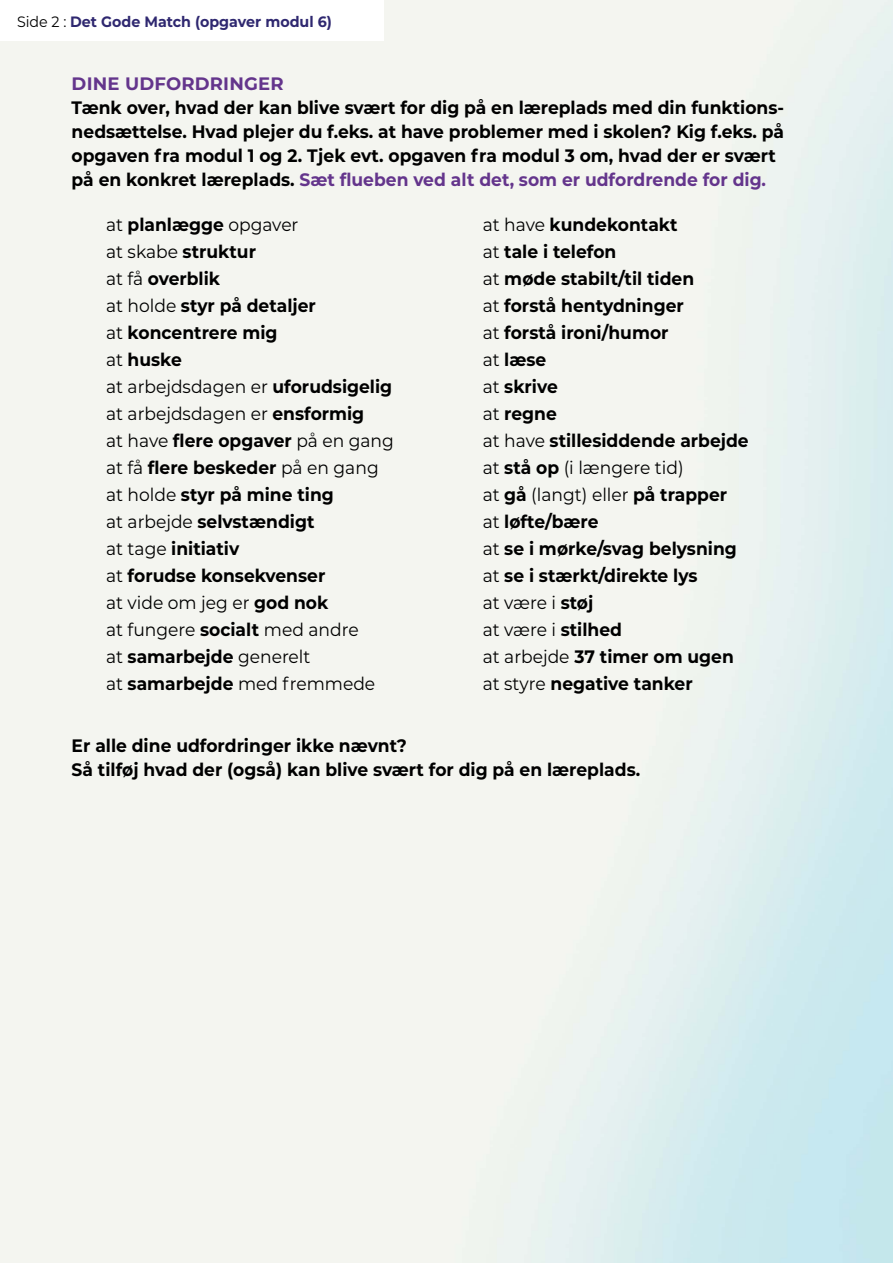
<style>
.page{position:relative;width:893px;height:1263px;background:#fff}
.page>*{position:absolute;margin:0;border:0;box-sizing:border-box;transform-origin:0 0}
.Brødtekst_P_copy{font:700 18px/24px "Montserrat";color:#000;scale:.95 1}
.Brødtekst_P_copy-2{font:18px "Montserrat";color:#000;scale:.95 1}
.Mellemrubrik_H3{font:700 18px "Montserrat";letter-spacing:.01em;color:#64358c}
.t1{font:700 15px "Montserrat";color:#2f2870;scale:.95 1}
.s1{font-weight:400;color:#000}
.s2{color:#64358c}
.s3{font-weight:700}
.s4{font-weight:400}
</style>
<div class="page">
<p class="t1" style="left:17px;top:11px;width:333px"><span class="s1">Side 2 :</span> Det Gode Match (opgaver modul 6)</p>
<h3 class="Mellemrubrik_H3" style="left:72px;top:70px;width:213px">DINE UDFORDRINGER</h3>
<p class="Brødtekst_P_copy" style="left:72px;top:94px;width:751px">Tænk over, hvad der kan blive svært for dig på en læreplads med din funktions&shy;nedsættelse. Hvad plejer du f.eks. at have problemer med i skolen? Kig f.eks. på opgaven fra modul 1 og 2. Tjek evt. opgaven fra modul 3 om, hvad der er svært på en konkret læreplads. <span class="s2">Sæt flueben ved alt det, som er udfordrende for dig.</span></p>
<p class="Brødtekst_P_copy-2" style="left:106px;top:212px;width:204px">at <span class="s3">planlægge</span> opgaver</p>
<p class="Brødtekst_P_copy" style="left:106px;top:239px;width:159px"><span class="s4">at skabe</span> struktur</p>
<p class="Brødtekst_P_copy" style="left:106px;top:266px;width:122px"><span class="s4">at få</span> overblik</p>
<p class="Brødtekst_P_copy" style="left:106px;top:293px;width:222px"><span class="s4">at holde</span> styr på detaljer</p>
<p class="Brødtekst_P_copy" style="left:106px;top:320px;width:182px"><span class="s4">at</span> koncentrere mig</p>
<p class="Brødtekst_P_copy" style="left:106px;top:347px;width:81px"><span class="s4">at</span> huske</p>
<p class="Brødtekst_P_copy-2" style="left:106px;top:374px;width:303px">at arbejdsdagen er <span class="s3">uforudsigelig</span></p>
<p class="Brødtekst_P_copy-2" style="left:106px;top:401px;width:273px">at arbejdsdagen er <span class="s3">ensformig</span></p>
<p class="Brødtekst_P_copy-2" style="left:106px;top:428px;width:304px">at have <span class="s3">flere opgaver</span> på en gang</p>
<p class="Brødtekst_P_copy" style="left:106px;top:455px;width:288px"><span class="s4">at få</span> flere beskeder <span class="s4">på en gang</span></p>
<p class="Brødtekst_P_copy" style="left:106px;top:482px;width:241px"><span class="s4">at holde</span> styr på mine ting</p>
<p class="Brødtekst_P_copy" style="left:106px;top:509px;width:221px"><span class="s4">at arbejde</span> selvstændigt</p>
<p class="Brødtekst_P_copy" style="left:106px;top:536px;width:142px"><span class="s4">at tage</span> initiativ</p>
<p class="Brødtekst_P_copy" style="left:106px;top:563px;width:232px"><span class="s4">at</span> forudse konsekvenser</p>
<p class="Brødtekst_P_copy-2" style="left:106px;top:590px;width:235px">at vide om jeg er <span class="s3">god nok</span></p>
<p class="Brødtekst_P_copy-2" style="left:106px;top:617px;width:267px">at fungere <span class="s3">socialt</span> med andre</p>
<p class="Brødtekst_P_copy-2" style="left:106px;top:644px;width:217px">at <span class="s3">samarbejde</span> generelt</p>
<p class="Brødtekst_P_copy-2" style="left:106px;top:671px;width:285px">at <span class="s3">samarbejde</span> med fremmede</p>
<p class="Brødtekst_P_copy" style="left:483px;top:212px;width:207px"><span class="s4">at have</span> kundekontakt</p>
<p class="Brødtekst_P_copy" style="left:483px;top:239px;width:142px"><span class="s4">at</span> tale i telefon</p>
<p class="Brødtekst_P_copy" style="left:483px;top:266px;width:224px"><span class="s4">at</span> møde stabilt/til tiden</p>
<p class="Brødtekst_P_copy" style="left:483px;top:293px;width:213px"><span class="s4">at</span> forstå hentydninger</p>
<p class="Brødtekst_P_copy" style="left:483px;top:320px;width:197px"><span class="s4">at</span> forstå ironi/humor</p>
<p class="Brødtekst_P_copy" style="left:483px;top:347px;width:68px"><span class="s4">at</span> læse</p>
<p class="Brødtekst_P_copy" style="left:483px;top:374px;width:80px"><span class="s4">at</span> skrive</p>
<p class="Brødtekst_P_copy" style="left:483px;top:401px;width:80px"><span class="s4">at</span> regne</p>
<p class="Brødtekst_P_copy" style="left:483px;top:428px;width:281px"><span class="s4">at have</span> stillesiddende arbejde</p>
<p class="Brødtekst_P_copy-2" style="left:483px;top:455px;width:213px">at <span class="s3">stå op</span> (i længere tid)</p>
<p class="Brødtekst_P_copy-2" style="left:483px;top:482px;width:259px">at <span class="s3">gå</span> (langt) eller <span class="s3">på trapper</span></p>
<p class="Brødtekst_P_copy" style="left:483px;top:509px;width:123px"><span class="s4">at</span> løfte/bære</p>
<p class="Brødtekst_P_copy" style="left:483px;top:536px;width:269px"><span class="s4">at</span> se i mørke/svag belysning</p>
<p class="Brødtekst_P_copy" style="left:483px;top:563px;width:228px"><span class="s4">at</span> se i stærkt/direkte lys</p>
<p class="Brødtekst_P_copy-2" style="left:483px;top:590px;width:118px">at være i <span class="s3">støj</span></p>
<p class="Brødtekst_P_copy-2" style="left:483px;top:617px;width:148px">at være i <span class="s3">stilhed</span></p>
<p class="Brødtekst_P_copy" style="left:483px;top:644px;width:266px"><span class="s4">at arbejde</span> 37 timer om ugen</p>
<p class="Brødtekst_P_copy" style="left:483px;top:671px;width:223px"><span class="s4">at styre</span> negative tanker</p>
<p class="Brødtekst_P_copy" style="left:72px;top:732px;width:600px">Er alle dine udfordringer ikke nævnt?<br>Så tilføj hvad der (også) kan blive svært for dig på en læreplads.</p>
</div>
